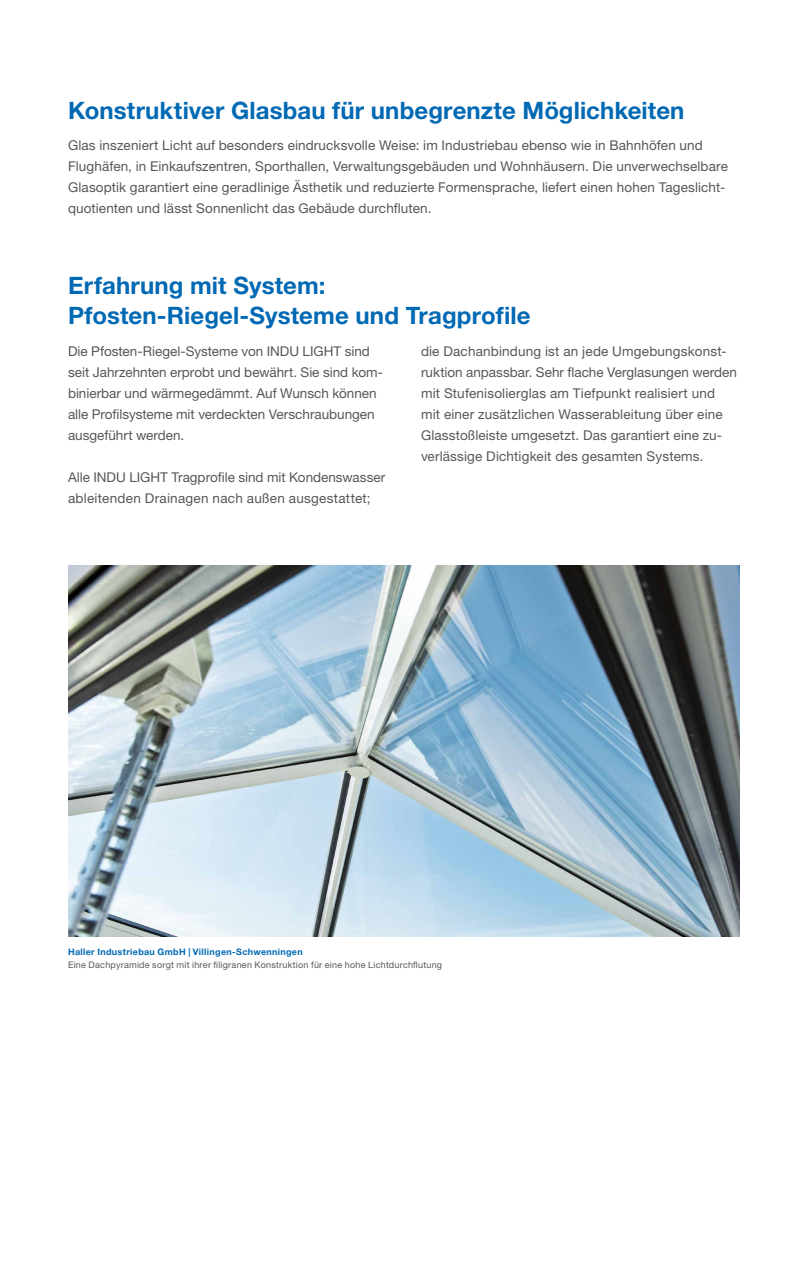
<style>
.page{position:relative;width:808px;height:1263px;background:#fff}
.page>*{position:absolute;margin:0;border:0;box-sizing:border-box;transform-origin:0 0}
.t1{font:700 24px/30px "Helvetica Neue LT Pro";letter-spacing:.005em;color:#0069b4}
.t2{font:13.5px/21px "Helvetica Neue LT Pro";letter-spacing:.01em;color:#575756}
.t3{font:9px "Helvetica Neue LT Pro";letter-spacing:.025em;color:#575756}
.t4{font:700 9px "Helvetica Neue LT Pro";letter-spacing:.035em;color:#0069b4}
</style>
<div class="page">
<img style="left:68px;top:566px;width:672px;height:371px">
<h1 class="t1" style="left:68px;top:95px;width:618px">Konstruktiver Glasbau für unbegrenzte Möglichkeiten</h1>
<p class="t2" style="left:68px;top:134px;width:661px">Glas inszeniert Licht auf besonders eindrucksvolle Weise: im Industriebau ebenso wie in Bahnhöfen und Flughäfen, in Einkaufszentren, Sporthallen, Verwaltungsgebäuden und Wohnhäusern. Die unverwechselbare Glasoptik garantiert eine geradlinige Ästhetik und reduzierte Formensprache, liefert einen hohen Tageslicht&shy;quotienten und lässt Sonnenlicht das Gebäude durchfluten.</p>
<h1 class="t1" style="left:68px;top:270px;width:464px">Erfahrung mit System:<br>Pfosten-Riegel-Systeme und Tragprofile</h1>
<p class="t2" style="left:68px;top:341px;width:316px">Die Pfosten-Riegel-Systeme von INDU LIGHT sind seit Jahrzehnten erprobt und bewährt. Sie sind kom&shy;binierbar und wärmegedämmt. Auf Wunsch können alle Profilsysteme mit verdeckten Verschraubungen ausgeführt werden.</p>
<p class="t2" style="left:68px;top:467px;width:319px">Alle INDU LIGHT Tragprofile sind mit Kondenswasser ableitenden Drainagen nach außen ausgestattet;</p>
<p class="t2" style="left:421px;top:341px;width:317px">die Dachanbindung ist an jede Umgebungskonst&shy;ruktion anpassbar. Sehr flache Verglasungen werden mit Stufenisolierglas am Tiefpunkt realisiert und mit einer zusätzlichen Wasserableitung über eine Glasstoßleiste umgesetzt. Das garantiert eine zu&shy;verlässige Dichtigkeit des gesamten Systems.</p>
<p class="t4" style="left:68px;top:946px;width:236px">Haller Industriebau GmbH | Villingen-Schwenningen</p>
<p class="t3" style="left:68px;top:959px;width:376px">Eine Dachpyramide sorgt mit ihrer filigranen Konstruktion für eine hohe Lichtdurchflutung</p>
</div>
